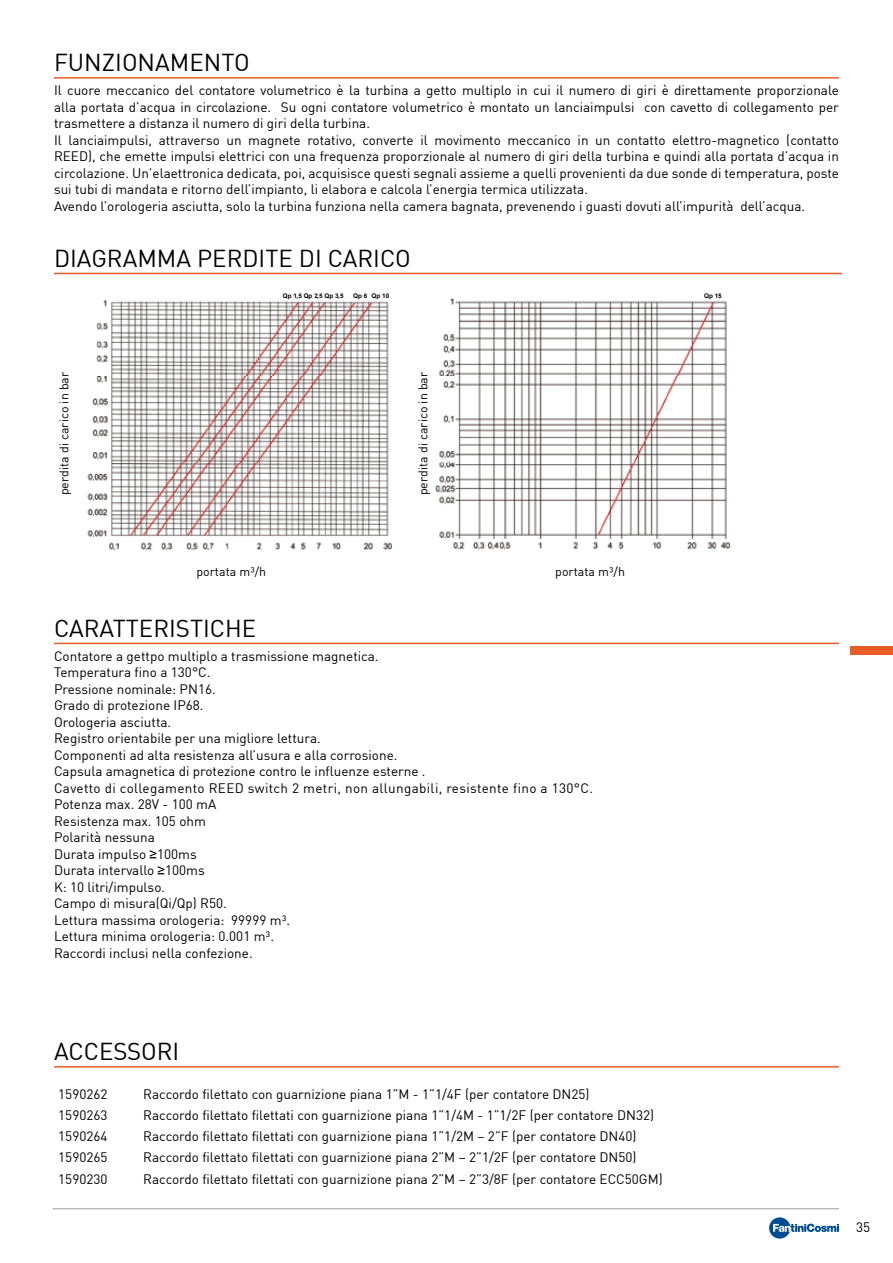
<style>
.page{position:relative;width:893px;height:1263px;background:#fff}
.page>*{position:absolute;margin:0;border:0;box-sizing:border-box;transform-origin:0 0}
.t1{font:24px "DIN";color:#000}
.t2{font:13.5px/16.5px "DIN";color:#000}
.t3{font:12.45px "DIN";color:#000}
.t4{font:700 6.3px "Arial";letter-spacing:-.005em;color:#000}
.s1{font-family:"Arial"}
</style>
<div class="page">
<div style="left:850px;top:646px;width:43px;height:9px;background:#e95e27"></div>
<hr style="left:52px;top:1208px;width:787px;height:1px;background:#9c9e9f">
<svg style="left:769px;top:1217px;width:70px;height:21px"></svg>
<hr style="left:54px;top:643px;width:785px;height:1px;background:#e95e27">
<hr style="left:54px;top:77px;width:785px;height:2px;background:#e95e27">
<hr style="left:54px;top:273px;width:788px;height:1px;background:#e95e27">
<img style="left:87px;top:298px;width:645px;height:253px">
<div style="left:406px;top:314px;width:20px;height:202px;background:#fff"></div>
<hr style="left:54px;top:1066px;width:785px;height:1px;background:#e95e27">
<h1 class="t1" style="left:54px;top:47px;width:197px">FUNZIONAMENTO</h1>
<p class="t2" style="left:54px;top:82px;width:786px">Il cuore meccanico del contatore volumetrico è la turbina a getto multiplo in cui il numero di giri è direttamente proporzionale alla portata d’acqua in circolazione. Su ogni contatore volumetrico è montato un lanciaimpulsi con cavetto di collegamento per trasmettere a distanza il numero di giri della turbina.<br>Il lanciaimpulsi, attraverso un magnete rotativo, converte il movimento meccanico in un contatto elettro-magnetico (contatto REED), che emette impulsi elettrici con una frequenza proporzionale al numero di giri della turbina e quindi alla portata d’acqua in circolazione. Un’elaettronica dedicata, poi, acquisisce questi segnali assieme a quelli provenienti da due sonde di temperatura, poste sui tubi di mandata e ritorno dell’impianto, li elabora e calcola l’energia termica utilizzata.<br>Avendo l’orologeria asciutta, solo la turbina funziona nella camera bagnata, prevenendo i guasti dovuti all’impurità dell’acqua.</p>
<h1 class="t1" style="left:54px;top:243px;width:358px">DIAGRAMMA PERDITE DI CARICO</h1>
<p class="t4" style="left:283px;top:292px;width:62px">Qp 1,5 Qp 2,5 Qp 3,5</p>
<p class="t4" style="left:353px;top:292px;width:38px">Qp 6 Qp 10</p>
<p class="t4" style="left:704px;top:292px;width:19px">Qp 15</p>
<p class="t3" style="left:56px;top:495px;width:125px;rotate:-90deg">perdita di carico in bar</p>
<p class="t3" style="left:415px;top:495px;width:125px;rotate:-90deg">perdita di carico in bar</p>
<p class="t3" style="left:196px;top:563px;width:71px">portata m³/h</p>
<p class="t3" style="left:555px;top:563px;width:71px">portata m³/h</p>
<h1 class="t1" style="left:54px;top:613px;width:204px">CARATTERISTICHE</h1>
<p class="t2" style="left:54px;top:647px;width:541px">Contatore a gettpo multiplo a trasmissione magnetica.<br>Temperatura fino a 130°C.<br>Pressione nominale: PN16.<br>Grado di protezione IP68.<br>Orologeria asciutta.<br>Registro orientabile per una migliore lettura.<br>Componenti ad alta resistenza all’usura e alla corrosione.<br>Capsula amagnetica di protezione contro le influenze esterne .<br>Cavetto di collegamento REED switch 2 metri, non allungabili, resistente fino a 130°C.<br>Potenza max. 28V - 100 mA<br>Resistenza max. 105 ohm<br>Polarità nessuna<br>Durata impulso <span class="s1">≥</span>100ms<br>Durata intervallo <span class="s1">≥</span>100ms<br>K: 10 litri/impulso.<br>Campo di misura(Qi/Qp) R50.<br>Lettura massima orologeria: 99999 m³.<br>Lettura minima orologeria: 0.001 m³.<br>Raccordi inclusi nella confezione.</p>
<h1 class="t1" style="left:54px;top:1036px;width:127px">ACCESSORI</h1>
<p class="t2" style="left:58px;top:1085px;width:51px">1590262</p>
<p class="t2" style="left:143px;top:1085px;width:448px">Raccordo filettato con guarnizione piana 1”M - 1”1/4F (per contatore DN25)</p>
<p class="t2" style="left:58px;top:1106px;width:51px">1590263</p>
<p class="t2" style="left:143px;top:1106px;width:512px">Raccordo filettato filettati con guarnizione piana 1”1/4M - 1”1/2F (per contatore DN32)</p>
<p class="t2" style="left:58px;top:1128px;width:51px">1590264</p>
<p class="t2" style="left:143px;top:1128px;width:495px">Raccordo filettato filettati con guarnizione piana 1”1/2M – 2”F (per contatore DN40)</p>
<p class="t2" style="left:58px;top:1149px;width:51px">1590265</p>
<p class="t2" style="left:143px;top:1149px;width:495px">Raccordo filettato filettati con guarnizione piana 2”M – 2”1/2F (per contatore DN50)</p>
<p class="t2" style="left:58px;top:1170px;width:51px">1590230</p>
<p class="t2" style="left:143px;top:1170px;width:521px">Raccordo filettato filettati con guarnizione piana 2”M – 2”3/8F (per contatore ECC50GM)</p>
<p class="t2" style="left:856px;top:1218px;width:16px">35</p>
</div>
